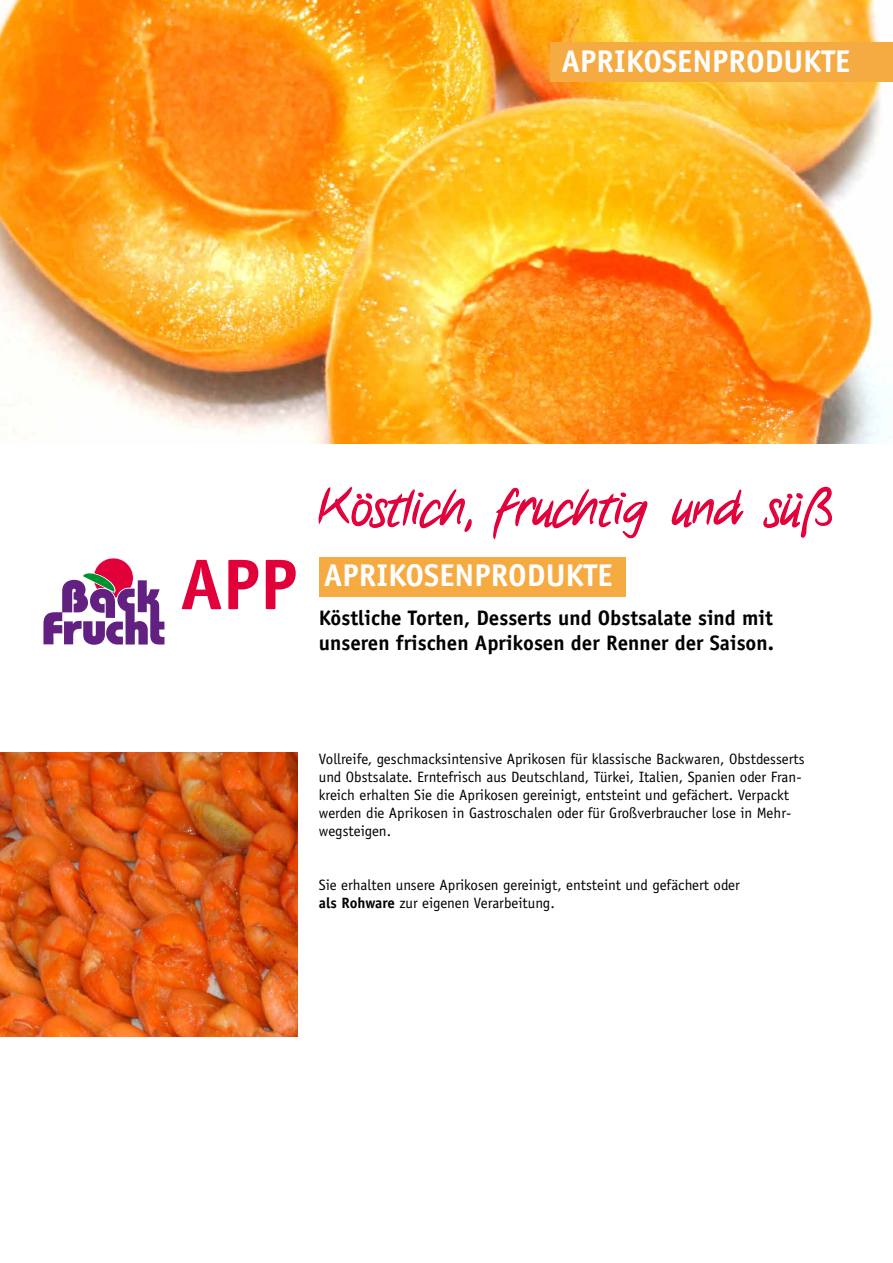
<style>
.page{position:relative;width:893px;height:1263px;background:#fff}
.page>*{position:absolute;margin:0;border:0;box-sizing:border-box;transform-origin:0 0}
.t1{font:700 72px "Officina Sans Std";color:#e2003b}
.t2{font:49.5px "Notethis";color:#e2003b}
.t3{font:700 31.5px "Officina Sans Std";color:#fff}
.t4{font:700 21px/25.2px "Officina Sans Std";color:#000}
.t5{font:15px/18px "Officina Sans Std";color:#000}
.s1{font-weight:700}
</style>
<div class="page">
<img style="left:0;top:0;width:893px;height:444px">
<img style="left:0;top:753px;width:298px;height:284px">
<svg style="left:43px;top:558px;width:122px;height:87px"></svg>
<div style="left:319px;top:557px;width:306px;height:40px;background:#f6aa42"></div>
<svg style="left:318px;top:442px;width:154px;height:90px"></svg>
<svg style="left:492px;top:441px;width:157px;height:99px"></svg>
<svg style="left:671px;top:489px;width:73px;height:39px"></svg>
<svg style="left:763px;top:486px;width:69px;height:52px"></svg>
<div style="left:551px;top:43px;width:342px;height:39px;background:#f6aa42"></div>
<h3 class="t3" style="left:562px;top:41px;width:290px">APRIKOSENPRODUKTE</h3>
<h1 class="t1" style="left:180px;top:540px;width:119px">APP</h1>
<h2 class="t2" style="left:319px;top:478px;width:514px">Köstlich, fruchtig und süß</h2>
<h3 class="t3" style="left:324px;top:556px;width:290px">APRIKOSENPRODUKTE</h3>
<h3 class="t4" style="left:319px;top:605px;width:457px">Köstliche Torten, Desserts und Obstsalate sind mit unseren frischen Aprikosen der Renner der Saison.</h3>
<p class="t5" style="left:319px;top:749px;width:487px">Vollreife, geschmacksintensive Aprikosen für klassische Backwaren, Obstdesserts und Obstsalate. Erntefrisch aus Deutschland, Türkei, Italien, Spanien oder Fran&shy;kreich erhalten Sie die Aprikosen gereinigt, entsteint und gefächert. Verpackt werden die Aprikosen in Gastroschalen oder für Großverbraucher lose in Mehr&shy;wegsteigen.</p>
<p class="t5" style="left:319px;top:875px;width:423px">Sie erhalten unsere Aprikosen gereinigt, entsteint und gefächert oder <span class="s1">als Rohware</span> zur eigenen Verarbeitung.</p>
</div>
